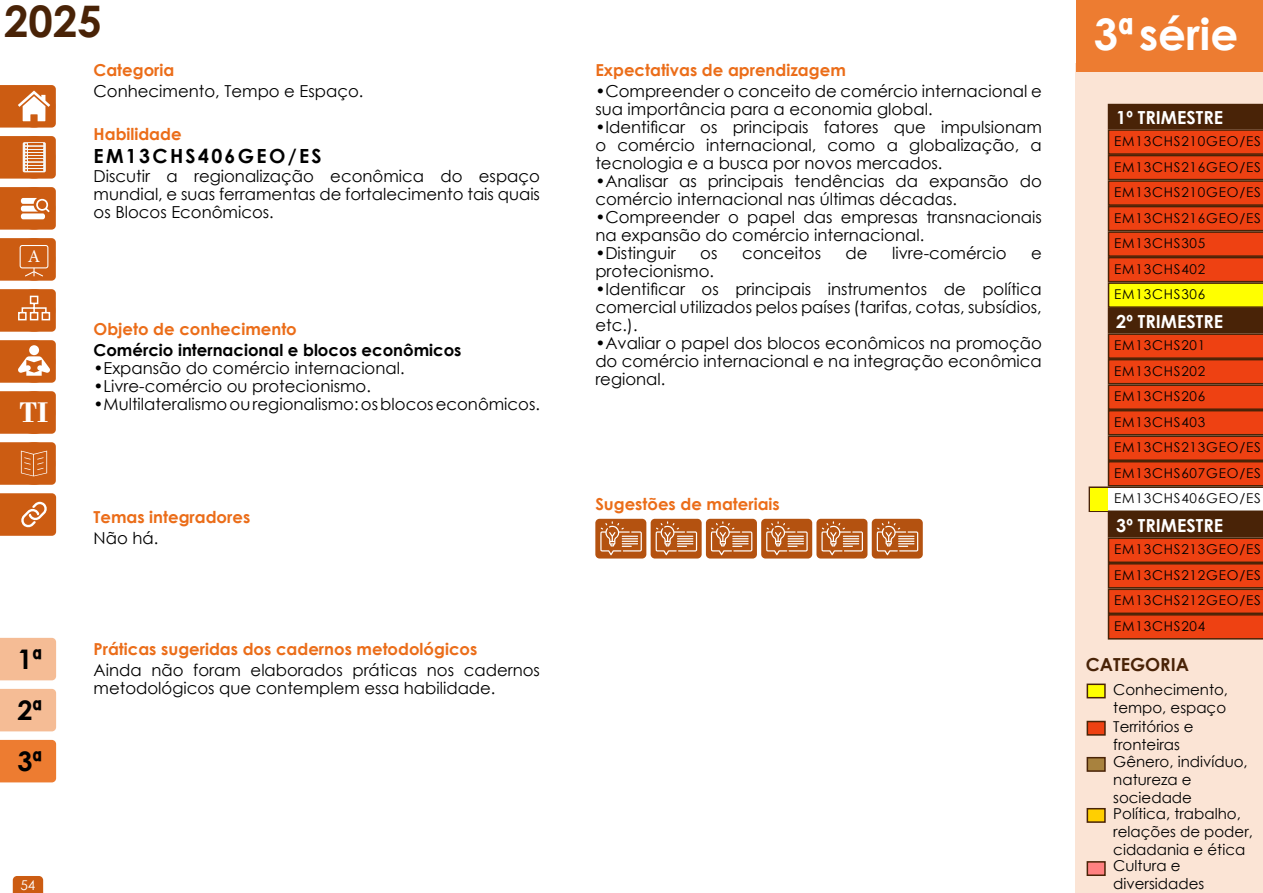
<style>
.page{position:relative;width:1263px;height:893px;background:#fff}
.page>*{position:absolute;margin:0;border:0;box-sizing:border-box;transform-origin:0 0}
.t1{font:700 43.5px "Century Gothic";color:#fff}
.t2{font:700 43.5px "Century Gothic";color:#492307}
.t3{font:700 29.85px "Bodoni";color:#fff}
.t4{font:700 27px/51px "Century Gothic";color:#000;text-align:justify}
.t5{font:700 19.5px "Century Gothic";letter-spacing:.12em;color:#000}
.t6{font:700 18px "Century Gothic";color:#fff}
.t7{font:700 18px "Century Gothic";color:#492307}
.t8{font:18px "Minion Pro";color:#fff}
.t9{font:16.5px/18px "Century Gothic";color:#000;text-align:justify}
.t10{font:700 16.5px "Century Gothic";color:#eb6d19}
.t11{font:700 16.5px "Century Gothic";color:#000}
.t12{font:15px/18px "Century Gothic";color:#000}
.t13{font:13.5px/25.5px "Century Gothic";letter-spacing:.06em;color:#000}
.t14{font:13.5px "Century Gothic";color:#fff}
</style>
<div class="page">
<div style="left:1075px;top:63px;width:188px;height:830px;background:#fbe4d5"></div>
<div style="left:1076px;top:0;width:187px;height:72px;background:#ed7c31"></div>
<svg style="left:0;top:85px;width:56px;height:43px"></svg>
<svg style="left:0;top:136px;width:56px;height:43px;background:#d37739"></svg>
<svg style="left:0;top:187px;width:56px;height:43px;background:#d47639"></svg>
<svg style="left:0;top:238px;width:56px;height:43px;background:#cf6722"></svg>
<svg style="left:0;top:289px;width:56px;height:43px;background:#d16d2c"></svg>
<svg style="left:0;top:340px;width:56px;height:43px;background:#d5793c"></svg>
<svg style="left:0;top:391px;width:56px;height:43px"></svg>
<div style="left:13px;top:391px;width:42px;height:43px;background:#cc5c12;border-radius:50%"></div>
<svg style="left:0;top:442px;width:56px;height:43px;background:#cf6620"></svg>
<svg style="left:0;top:493px;width:56px;height:43px;background:#d06b28"></svg>
<div style="left:0;top:638px;width:56px;height:42px;background:#f5bc95"></div>
<div style="left:0;top:689px;width:56px;height:42px;background:#f5bc95"></div>
<div style="left:0;top:740px;width:56px;height:42px;background:#ed7c31"></div>
<svg style="left:13px;top:876px;width:30px;height:17px"></svg>
<div style="left:1086px;top:684px;width:20px;height:14px;background:#ff0;border:2px solid #492307"></div>
<div style="left:1086px;top:721px;width:20px;height:15px;background:#ee4112;border:2px solid #492307"></div>
<div style="left:1086px;top:808px;width:20px;height:15px;background:#ffcf01;border:2px solid #492307"></div>
<div style="left:1086px;top:757px;width:20px;height:15px;background:#a8823e;border:2px solid #492307"></div>
<div style="left:1086px;top:861px;width:20px;height:15px;background:#ff8181;border:2px solid #492307"></div>
<svg style="left:1089px;top:104px;width:174px;height:536px;background:#cc5a2c"></svg>
<div style="left:1090px;top:488px;width:18px;height:22px;background:#ff0"></div>
<div style="left:595px;top:519px;width:51px;height:39px;background:#b45210;border-radius:4px"></div>
<svg style="left:600px;top:521px;width:42px;height:34px"></svg>
<div style="left:651px;top:519px;width:51px;height:39px;background:#b45210;border-radius:4px"></div>
<svg style="left:656px;top:521px;width:41px;height:34px"></svg>
<div style="left:706px;top:519px;width:51px;height:39px;background:#b45210;border-radius:4px"></div>
<svg style="left:711px;top:521px;width:41px;height:34px"></svg>
<div style="left:761px;top:519px;width:51px;height:39px;background:#b45210;border-radius:4px"></div>
<svg style="left:766px;top:521px;width:42px;height:34px"></svg>
<div style="left:816px;top:519px;width:51px;height:39px;background:#b45210;border-radius:4px"></div>
<svg style="left:821px;top:521px;width:42px;height:34px"></svg>
<div style="left:872px;top:519px;width:51px;height:39px;background:#b45210;border-radius:4px"></div>
<svg style="left:877px;top:521px;width:41px;height:34px"></svg>
<h1 class="t2" style="left:4px;top:-12px;width:99px">2025</h1>
<h1 class="t1" style="left:1094px;top:1px;width:146px">3ª série</h1>
<p class="t8" style="left:28px;top:244px;width:14px">A</p>
<h2 class="t3" style="left:19px;top:395px;width:30px">TI</h2>
<p class="t10" style="left:94px;top:58px;width:82px">Categoria</p>
<p class="t9" style="left:94px;top:82px;width:271px">Conhecimento, Tempo e Espaço.</p>
<p class="t10" style="left:94px;top:121px;width:90px">Habilidade</p>
<p class="t9" style="left:94px;top:167px;width:448px">Discutir a regionalização econômica do espaço mundial, e suas ferramentas de fortalecimento tais quais os Blocos Econômicos.</p>
<p class="t5" style="left:94px;top:142px;width:230px">EM13CHS406GEO/ES</p>
<p class="t10" style="left:94px;top:316px;width:205px">Objeto de conhecimento</p>
<p class="t11" style="left:94px;top:337px;width:369px">Comércio internacional e blocos econômicos</p>
<p class="t9" style="left:94px;top:359px;width:313px">•Expansão do comércio internacional.</p>
<p class="t9" style="left:94px;top:377px;width:279px">•Livre-comércio ou protecionismo.</p>
<p class="t9" style="left:94px;top:395px;width:448px">•Multilateralismo ou regionalismo: os blocos econômicos.</p>
<p class="t10" style="left:94px;top:504px;width:158px">Temas integradores</p>
<p class="t9" style="left:94px;top:529px;width:66px">Não há.</p>
<p class="t10" style="left:595px;top:58px;width:252px">Expectativas de aprendizagem</p>
<p class="t9" style="left:595px;top:82px;width:448px">•Compreender o conceito de comércio internacional e sua importância para a economia global.</p>
<p class="t9" style="left:595px;top:118px;width:448px">•Identificar os principais fatores que impulsionam o comércio internacional, como a globalização, a tecnologia e a busca por novos mercados.</p>
<p class="t9" style="left:595px;top:172px;width:448px">•Analisar as principais tendências da expansão do comércio internacional nas últimas décadas.</p>
<p class="t9" style="left:595px;top:208px;width:448px">•Compreender o papel das empresas transnacionais na expansão do comércio internacional.</p>
<p class="t9" style="left:595px;top:244px;width:82px">•Distinguir</p>
<p class="t9" style="left:700px;top:244px;width:19px">os</p>
<p class="t9" style="left:742px;top:244px;width:81px">conceitos</p>
<p class="t9" style="left:846px;top:244px;width:24px">de</p>
<p class="t9" style="left:892px;top:244px;width:116px">livre-comércio</p>
<p class="t9" style="left:1031px;top:244px;width:12px">e</p>
<p class="t9" style="left:595px;top:262px;width:120px">protecionismo.</p>
<p class="t9" style="left:595px;top:280px;width:448px">•Identificar os principais instrumentos de política comercial utilizados pelos países (tarifas, cotas, subsídios, etc.).</p>
<p class="t9" style="left:595px;top:334px;width:448px">•Avaliar o papel dos blocos econômicos na promoção do comércio internacional e na integração econômica regional.</p>
<p class="t10" style="left:595px;top:491px;width:186px">Sugestões de materiais</p>
<p class="t6" style="left:1116px;top:104px;width:108px">1º TRIMESTRE</p>
<p class="t13" style="left:1114px;top:128px;width:148px">EM13CHS210GEO/ES<br>EM13CHS216GEO/ES<br>EM13CHS210GEO/ES<br>EM13CHS216GEO/ES<br>EM13CHS305<br>EM13CHS402<br>EM13CHS306</p>
<p class="t6" style="left:1116px;top:308px;width:108px">2º TRIMESTRE</p>
<p class="t13" style="left:1114px;top:332px;width:148px">EM13CHS201<br>EM13CHS202<br>EM13CHS206<br>EM13CHS403<br>EM13CHS213GEO/ES<br>EM13CHS607GEO/ES<br>EM13CHS406GEO/ES</p>
<p class="t13" style="left:1114px;top:536px;width:148px;text-align:justify">EM13CHS213GEO/ES EM13CHS212GEO/ES EM13CHS212GEO/ES EM13CHS204</p>
<p class="t6" style="left:1116px;top:512px;width:108px">3º TRIMESTRE</p>
<p class="t10" style="left:94px;top:637px;width:385px">Práticas sugeridas dos cadernos metodológicos</p>
<p class="t9" style="left:94px;top:661px;width:448px">Ainda não foram elaborados práticas nos cadernos metodológicos que contemplem essa habilidade.</p>
<h3 class="t4" style="left:17px;top:633px;width:26px">1ª 2ª 3ª</h3>
<p class="t7" style="left:1086px;top:650px;width:105px">CATEGORIA</p>
<p class="t12" style="left:1113px;top:680px;width:116px;line-height:18.5px">Conhecimento, tempo, espaço<br>Territórios e fronteiras</p>
<p class="t12" style="left:1113px;top:752px;width:136px">Gênero, indivíduo, natureza e sociedade</p>
<p class="t14" style="left:20px;top:875px;width:16px">54</p>
<p class="t12" style="left:1113px;top:804px;width:141px">Política, trabalho, relações de poder, cidadania e ética</p>
<p class="t12" style="left:1113px;top:856px;width:93px">Cultura e diversidades</p>
</div>
